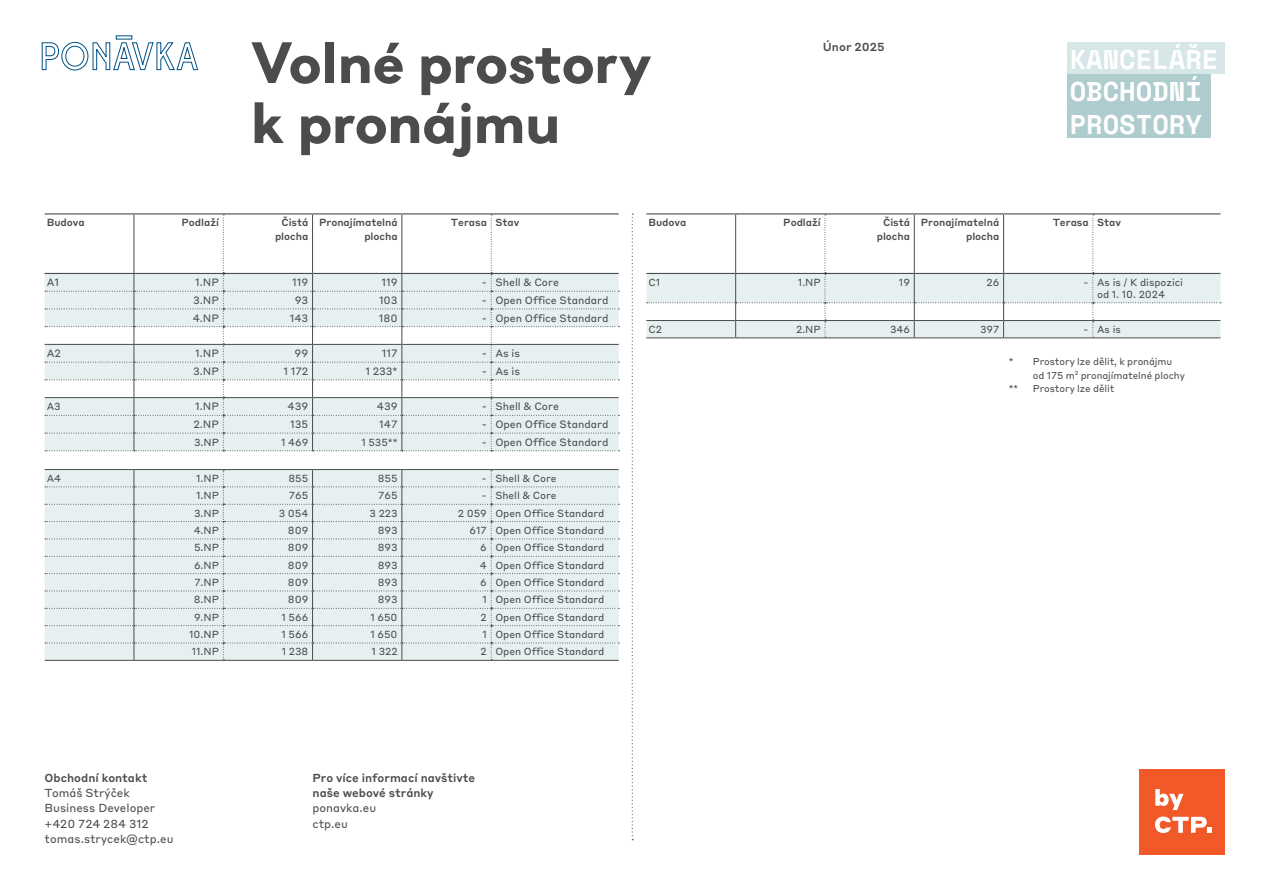
<style>
.page{position:relative;width:1263px;height:893px;background:#fff}
.page>*{position:absolute;margin:0;border:0;box-sizing:border-box;transform-origin:0 0}
.t1{font:700 57.75px/60px "Danzza";letter-spacing:-.01em;color:#4b4c4d}
.t2{font:700 27px/32.5px "Space Mono";color:#fff}
.t3{font:11.55px/15.3px "Styrene B";color:#4b4c4d}
.t4{font:500 11.55px/15.3px "Styrene B";color:#4b4c4d}
.t5{font:10.5px "Styrene B";letter-spacing:-.005em;color:#4b4c4d}
.t6{font:10.2px/12px "Styrene B";letter-spacing:-.005em;color:#4b4c4d;text-align:center}
.t7{font:500 10.2px/13.5px "Styrene B";letter-spacing:-.005em;color:#4b4c4d;text-align:right}
.t8{font:9.75px "Styrene B";letter-spacing:-.01em;color:#4b4c4d}
</style>
<div class="page">
<div style="left:1140px;top:770px;width:85px;height:85px;background:#f15929"></div>
<svg style="left:1155px;top:789px;width:57px;height:44px"></svg>
<svg style="left:632px;top:214px;width:1px;height:626px"></svg>
<div style="left:1067px;top:43px;width:158px;height:31px;background:#d7e6e6"></div>
<div style="left:1067px;top:74px;width:144px;height:32px;background:#afcdce"></div>
<div style="left:1067px;top:106px;width:144px;height:32px;background:#afcdce"></div>
<svg style="left:41px;top:38px;width:158px;height:33px"></svg>
<hr style="left:45px;top:213px;width:89px;height:1px;background:#4b4c4d">
<hr style="left:134px;top:213px;width:89px;height:1px;background:#4b4c4d">
<hr style="left:223px;top:213px;width:90px;height:1px;background:#4b4c4d">
<hr style="left:313px;top:213px;width:89px;height:1px;background:#4b4c4d">
<hr style="left:402px;top:213px;width:89px;height:1px;background:#4b4c4d">
<hr style="left:491px;top:213px;width:128px;height:1px;background:#4b4c4d">
<svg style="left:45px;top:214px;width:574px;height:237px"></svg>
<hr style="left:45px;top:660px;width:89px;height:1px;background:#4b4c4d">
<hr style="left:134px;top:660px;width:89px;height:1px;background:#4b4c4d">
<hr style="left:223px;top:660px;width:90px;height:1px;background:#4b4c4d">
<hr style="left:313px;top:660px;width:89px;height:1px;background:#4b4c4d">
<hr style="left:402px;top:660px;width:89px;height:1px;background:#4b4c4d">
<hr style="left:491px;top:660px;width:128px;height:1px;background:#4b4c4d">
<hr style="left:45px;top:469px;width:89px;height:1px;background:#4b4c4d">
<hr style="left:134px;top:469px;width:89px;height:1px;background:#4b4c4d">
<hr style="left:223px;top:469px;width:90px;height:1px;background:#4b4c4d">
<hr style="left:313px;top:469px;width:89px;height:1px;background:#4b4c4d">
<hr style="left:402px;top:469px;width:89px;height:1px;background:#4b4c4d">
<hr style="left:491px;top:469px;width:128px;height:1px;background:#4b4c4d">
<svg style="left:45px;top:470px;width:574px;height:190px;background:#e3ebeb"></svg>
<hr style="left:646px;top:213px;width:90px;height:1px;background:#4b4c4d">
<hr style="left:736px;top:213px;width:89px;height:1px;background:#4b4c4d">
<hr style="left:825px;top:213px;width:89px;height:1px;background:#4b4c4d">
<hr style="left:914px;top:213px;width:89px;height:1px;background:#4b4c4d">
<hr style="left:1003px;top:213px;width:90px;height:1px;background:#4b4c4d">
<hr style="left:1093px;top:213px;width:127px;height:1px;background:#4b4c4d">
<svg style="left:646px;top:214px;width:575px;height:124px"></svg>
<hr style="left:646px;top:337px;width:90px;height:1px;background:#4b4c4d">
<hr style="left:736px;top:337px;width:89px;height:1px;background:#4b4c4d">
<hr style="left:825px;top:337px;width:89px;height:1px;background:#4b4c4d">
<hr style="left:914px;top:337px;width:89px;height:1px;background:#4b4c4d">
<hr style="left:1003px;top:337px;width:90px;height:1px;background:#4b4c4d">
<hr style="left:1093px;top:337px;width:127px;height:1px;background:#4b4c4d">
<hr style="left:646px;top:273px;width:90px;height:1px;background:#4b4c4d">
<hr style="left:736px;top:273px;width:89px;height:1px;background:#4b4c4d">
<hr style="left:825px;top:273px;width:89px;height:1px;background:#4b4c4d">
<hr style="left:914px;top:273px;width:89px;height:1px;background:#4b4c4d">
<hr style="left:1003px;top:273px;width:90px;height:1px;background:#4b4c4d">
<hr style="left:1093px;top:273px;width:127px;height:1px;background:#4b4c4d">
<h1 class="t1" style="left:251px;top:32px;width:402px">Volné prostory k pronájmu</h1>
<p class="t4" style="left:823px;top:39px;width:63px">Únor 2025</p>
<h2 class="t2" style="left:1070px;top:42px;width:150px">KANCELÁŘE<br>OBCHODNÍ<br>PROSTORY</h2>
<p class="t7" style="left:47px;top:215px;width:39px">Budova</p>
<p class="t7" style="left:182px;top:215px;width:39px">Podlaží</p>
<p class="t7" style="left:275px;top:215px;width:35px">Čistá plocha</p>
<p class="t7" style="left:319px;top:215px;width:80px">Pronajímatelná plocha</p>
<p class="t7" style="left:451px;top:215px;width:70px">Terasa Stav</p>
<p class="t5" style="left:47px;top:274px;width:14px">A1</p>
<p class="t5" style="left:195px;top:274px;width:25px">1.NP</p>
<p class="t5" style="left:292px;top:274px;width:18px">119</p>
<p class="t5" style="left:381px;top:274px;width:18px">119</p>
<p class="t5" style="left:482px;top:274px;width:79px">- Shell &amp; Core</p>
<p class="t5" style="left:193px;top:291px;width:27px">3.NP</p>
<p class="t5" style="left:295px;top:291px;width:15px">93</p>
<p class="t5" style="left:379px;top:291px;width:20px">103</p>
<p class="t5" style="left:482px;top:291px;width:128px">- Open Office Standard</p>
<p class="t5" style="left:193px;top:309px;width:28px">4.NP</p>
<p class="t5" style="left:290px;top:309px;width:20px">143</p>
<p class="t5" style="left:379px;top:309px;width:20px">180</p>
<p class="t5" style="left:482px;top:309px;width:128px">- Open Office Standard</p>
<p class="t5" style="left:47px;top:345px;width:16px">A2</p>
<p class="t5" style="left:195px;top:345px;width:25px">1.NP</p>
<p class="t5" style="left:295px;top:345px;width:15px">99</p>
<p class="t5" style="left:382px;top:345px;width:17px">117</p>
<p class="t5" style="left:482px;top:345px;width:40px">- As is</p>
<p class="t5" style="left:193px;top:362px;width:27px">3.NP</p>
<p class="t5" style="left:283px;top:362px;width:26px">1 172</p>
<p class="t5" style="left:365px;top:362px;width:34px">1 233*</p>
<p class="t5" style="left:482px;top:362px;width:40px">- As is</p>
<p class="t6" style="left:47px;top:400px;width:15px">A3</p>
<p class="t5" style="left:195px;top:398px;width:25px">1.NP</p>
<p class="t5" style="left:288px;top:398px;width:22px">439</p>
<p class="t5" style="left:377px;top:398px;width:22px">439</p>
<p class="t5" style="left:482px;top:398px;width:79px">- Shell &amp; Core</p>
<p class="t5" style="left:193px;top:416px;width:27px">2.NP</p>
<p class="t5" style="left:290px;top:416px;width:20px">135</p>
<p class="t5" style="left:379px;top:416px;width:20px">147</p>
<p class="t5" style="left:482px;top:416px;width:128px">- Open Office Standard</p>
<p class="t6" style="left:194px;top:435px;width:26px">3.NP</p>
<p class="t6" style="left:281px;top:435px;width:29px">1 469</p>
<p class="t6" style="left:361px;top:435px;width:38px">1 535**</p>
<p class="t5" style="left:482px;top:433px;width:128px">- Open Office Standard</p>
<p class="t6" style="left:47px;top:472px;width:16px">A4</p>
<p class="t6" style="left:196px;top:472px;width:24px">1.NP</p>
<p class="t6" style="left:288px;top:472px;width:21px">855</p>
<p class="t6" style="left:378px;top:472px;width:21px">855</p>
<p class="t6" style="left:482px;top:472px;width:76px">- Shell &amp; Core</p>
<p class="t6" style="left:196px;top:489px;width:24px">1.NP</p>
<p class="t6" style="left:289px;top:489px;width:21px">765</p>
<p class="t6" style="left:378px;top:489px;width:21px">765</p>
<p class="t6" style="left:482px;top:489px;width:76px">- Shell &amp; Core</p>
<p class="t6" style="left:194px;top:506px;width:26px">3.NP</p>
<p class="t6" style="left:279px;top:506px;width:31px">3 054</p>
<p class="t6" style="left:370px;top:506px;width:29px">3 223</p>
<p class="t6" style="left:458px;top:506px;width:148px">2 059 Open Office Standard</p>
<p class="t6" style="left:194px;top:524px;width:27px">4.NP</p>
<p class="t6" style="left:288px;top:524px;width:22px">809</p>
<p class="t6" style="left:378px;top:524px;width:21px">893</p>
<p class="t6" style="left:470px;top:524px;width:136px">617 Open Office Standard</p>
<p class="t6" style="left:194px;top:541px;width:26px">5.NP</p>
<p class="t6" style="left:288px;top:541px;width:22px">809</p>
<p class="t6" style="left:378px;top:541px;width:21px">893</p>
<p class="t6" style="left:480px;top:541px;width:126px">6 Open Office Standard</p>
<p class="t6" style="left:194px;top:558px;width:26px">6.NP</p>
<p class="t6" style="left:288px;top:558px;width:22px">809</p>
<p class="t6" style="left:378px;top:558px;width:21px">893</p>
<p class="t6" style="left:480px;top:558px;width:126px">4 Open Office Standard</p>
<p class="t6" style="left:194px;top:576px;width:26px">7.NP</p>
<p class="t6" style="left:288px;top:576px;width:22px">809</p>
<p class="t6" style="left:378px;top:576px;width:21px">893</p>
<p class="t6" style="left:480px;top:576px;width:126px">6 Open Office Standard</p>
<p class="t6" style="left:194px;top:593px;width:27px">8.NP</p>
<p class="t6" style="left:288px;top:593px;width:22px">809</p>
<p class="t6" style="left:378px;top:593px;width:21px">893</p>
<p class="t6" style="left:482px;top:593px;width:124px">1 Open Office Standard</p>
<p class="t6" style="left:194px;top:610px;width:26px">9.NP</p>
<p class="t6" style="left:281px;top:610px;width:28px">1 566</p>
<p class="t6" style="left:370px;top:610px;width:29px">1 650</p>
<p class="t6" style="left:481px;top:610px;width:125px">2 Open Office Standard</p>
<p class="t6" style="left:189px;top:628px;width:31px">10.NP</p>
<p class="t6" style="left:281px;top:628px;width:28px">1 566</p>
<p class="t6" style="left:370px;top:628px;width:29px">1 650</p>
<p class="t6" style="left:482px;top:628px;width:124px">1 Open Office Standard</p>
<p class="t6" style="left:192px;top:645px;width:29px">11.NP</p>
<p class="t6" style="left:282px;top:645px;width:28px">1 238</p>
<p class="t6" style="left:372px;top:645px;width:28px">1 322</p>
<p class="t6" style="left:481px;top:645px;width:125px">2 Open Office Standard</p>
<p class="t7" style="left:648px;top:215px;width:39px">Budova</p>
<p class="t7" style="left:783px;top:215px;width:39px">Podlaží</p>
<p class="t7" style="left:877px;top:215px;width:35px">Čistá plocha</p>
<p class="t7" style="left:921px;top:215px;width:80px">Pronajímatelná plocha</p>
<p class="t7" style="left:1053px;top:215px;width:70px">Terasa Stav</p>
<p class="t6" style="left:648px;top:275px;width:13px">C1</p>
<p class="t6" style="left:798px;top:275px;width:24px">1.NP</p>
<p class="t6" style="left:899px;top:275px;width:13px">19</p>
<p class="t6" style="left:986px;top:275px;width:14px">26</p>
<p class="t6" style="left:1083px;top:275px;width:101px">- As is / K dispozici od 1. 10. 2024</p>
<p class="t6" style="left:648px;top:322px;width:15px">C2</p>
<p class="t6" style="left:796px;top:322px;width:26px">2.NP</p>
<p class="t6" style="left:890px;top:322px;width:21px">346</p>
<p class="t6" style="left:980px;top:322px;width:21px">397</p>
<p class="t6" style="left:1084px;top:322px;width:39px">- As is</p>
<p class="t8" style="left:1009px;top:353px;width:165px">* Prostory lze dělit, k pronájmu</p>
<p class="t8" style="left:1033px;top:367px;width:153px">od 175 m<sup>2</sup> pronajímatelné plochy</p>
<p class="t8" style="left:1009px;top:381px;width:11px">**</p>
<p class="t8" style="left:1033px;top:381px;width:83px">Prostory lze dělit</p>
<p class="t4" style="left:45px;top:769px;width:104px">Obchodní kontakt</p>
<p class="t3" style="left:45px;top:784px;width:130px">Tomáš Strýček<br>Business Developer +420 724 284 312 tomas.strycek@ctp.eu</p>
<p class="t4" style="left:313px;top:769px;width:164px">Pro více informací navštivte naše webové stránky</p>
<p class="t3" style="left:313px;top:799px;width:65px">ponavka.eu ctp.eu</p>
</div>
